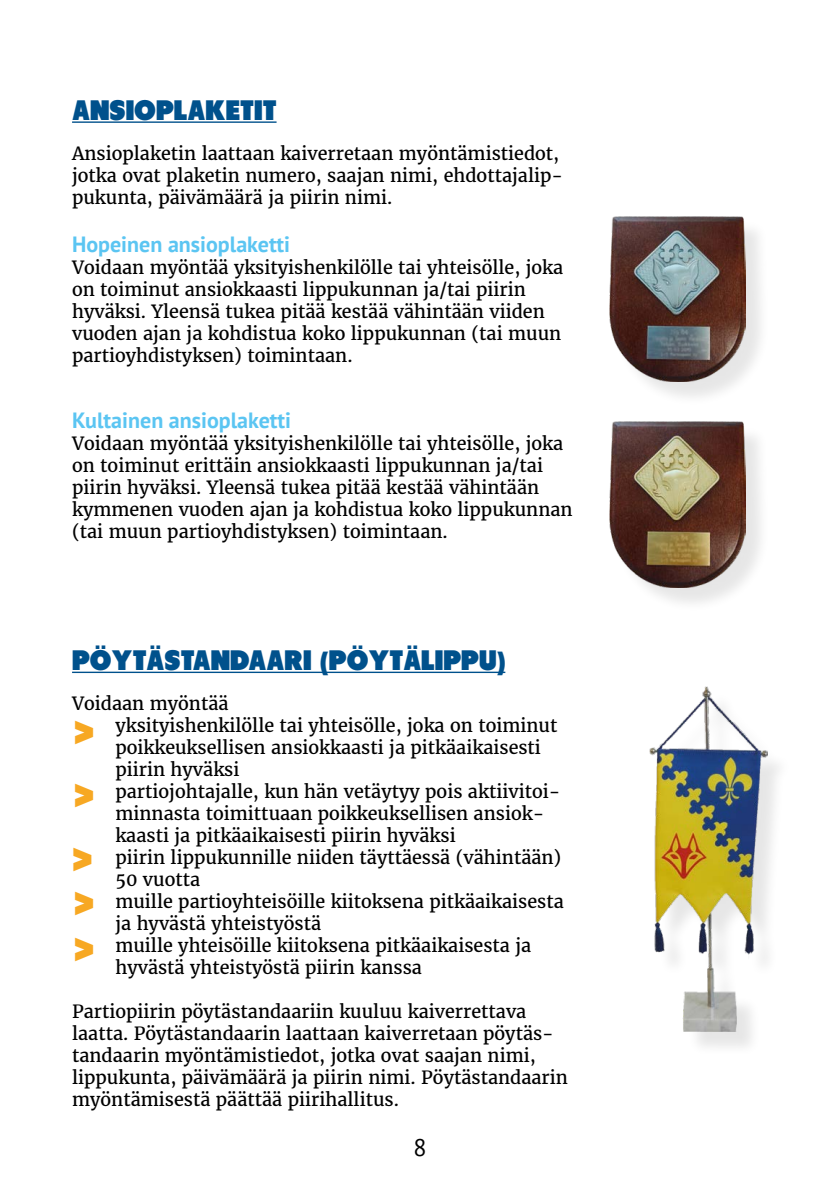
<style>
.page{position:relative;width:840px;height:1191px;background:#fff}
.page>*{position:absolute;margin:0;border:0;box-sizing:border-box;transform-origin:0 0}
.t1{font:28px "Tondu Beta";color:#00518c}
.t2{font:25.4px "Tondu Beta";color:#f7a823;scale:1.53 1}
.t3{font:24px "PT Sans";color:#000}
.t4{font:700 22px "PT Sans";color:#5bc5f2}
.t5{font:18px/22px "Merriweather";color:#000}
</style>
<div class="page">
<hr style="left:72px;top:121px;width:204px;height:2px;background:#00518c">
<hr style="left:72px;top:671px;width:433px;height:2px;background:#00518c">
<div style="left:654px;top:690px;width:137px;height:366px;background:#000;opacity:.1"></div>
<img style="left:649px;top:686px;width:118px;height:345px">
<div style="left:612px;top:219px;width:158px;height:188px;background:#000;opacity:.1"></div>
<img style="left:609px;top:216px;width:136px;height:166px">
<div style="left:612px;top:425px;width:158px;height:187px;background:#000;opacity:.1"></div>
<img style="left:609px;top:421px;width:136px;height:166px">
<h1 class="t1" style="left:72px;top:93px;width:206px">ANSIOPLAKETIT</h1>
<p class="t5" style="left:72px;top:143px;width:492px">Ansioplaketin laattaan kaiverretaan myöntämistiedot, jotka ovat plaketin numero, saajan nimi, ehdottajalip&shy;pukunta, päivämäärä ja piirin nimi.</p>
<p class="t4" style="left:72px;top:230px;width:219px">Hopeinen ansioplaketti</p>
<p class="t5" style="left:72px;top:257px;width:492px">Voidaan myöntää yksityishenkilölle tai yhteisölle, joka on toiminut ansiokkaasti lippukunnan ja/tai piirin hyväksi. Yleensä tukea pitää kestää vähintään viiden vuoden ajan ja kohdistua koko lippukunnan (tai muun partioyhdistyksen) toimintaan.</p>
<p class="t4" style="left:72px;top:406px;width:220px">Kultainen ansioplaketti</p>
<p class="t5" style="left:72px;top:433px;width:502px">Voidaan myöntää yksityishenkilölle tai yhteisölle, joka on toiminut erittäin ansiokkaasti lippukunnan ja/tai piirin hyväksi. Yleensä tukea pitää kestää vähintään kymmenen vuoden ajan ja kohdistua koko lippukunnan (tai muun partioyhdistyksen) toimintaan.</p>
<h1 class="t1" style="left:72px;top:643px;width:434px">PÖYTÄSTANDAARI (PÖYTÄLIPPU)</h1>
<p class="t5" style="left:72px;top:693px;width:158px">Voidaan myöntää</p>
<h2 class="t2" style="left:69px;top:745px;width:18px;rotate:-90deg">V</h2>
<h2 class="t2" style="left:69px;top:808px;width:18px;rotate:-90deg">V</h2>
<h2 class="t2" style="left:67px;top:871px;width:18px;rotate:-90deg">V</h2>
<h2 class="t2" style="left:69px;top:916px;width:18px;rotate:-90deg">V</h2>
<p class="t5" style="left:115px;top:715px;width:449px">yksityishenkilölle tai yhteisölle, joka on toiminut poikkeuksellisen ansiokkaasti ja pitkäaikaisesti piirin hyväksi<br>partiojohtajalle, kun hän vetäytyy pois aktiivitoi&shy;minnasta toimittuaan poikkeuksellisen ansiok&shy;kaasti ja pitkäaikaisesti piirin hyväksi<br>piirin lippukunnille niiden täyttäessä (vähintään)<br>50 vuotta<br>muille partioyhteisöille kiitoksena pitkäaikaisesta ja hyvästä yhteistyöstä<br>muille yhteisöille kiitoksena pitkäaikaisesta ja hyvästä yhteistyöstä piirin kanssa</p>
<p class="t5" style="left:72px;top:1001px;width:497px">Partiopiirin pöytästandaariin kuuluu kaiverrettava laatta. Pöytästandaarin laattaan kaiverretaan pöytäs&shy;tandaarin myöntämistiedot, jotka ovat saajan nimi, lippukunta, päivämäärä ja piirin nimi. Pöytästandaarin myöntämisestä päättää piirihallitus.</p>
<h2 class="t2" style="left:69px;top:961px;width:18px;rotate:-90deg">V</h2>
<h3 class="t3" style="left:413px;top:1132px;width:15px">8</h3>
</div>
